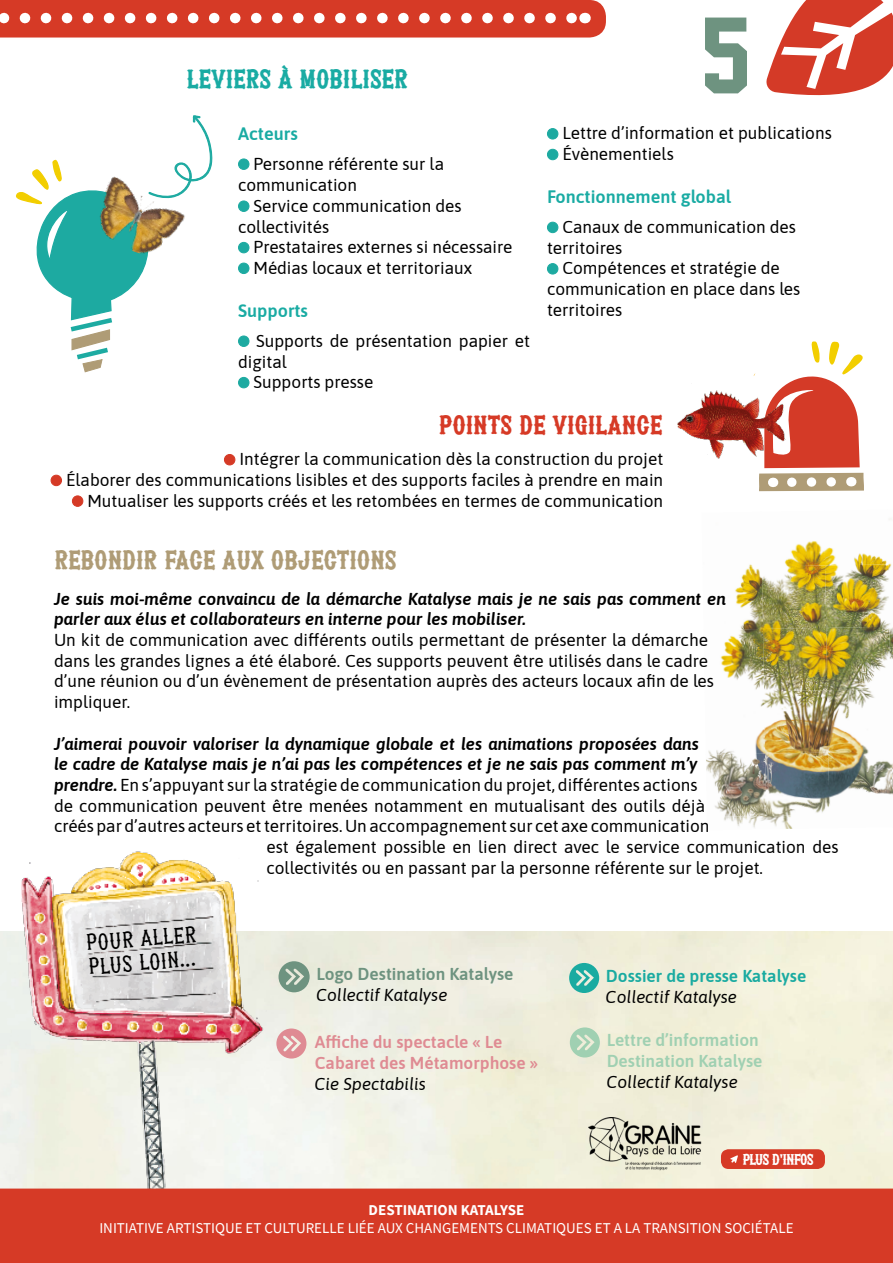
<style>
.page{position:relative;width:893px;height:1263px;background:#fff}
.page>*{position:absolute;margin:0;border:0;box-sizing:border-box;transform-origin:0 0}
.t1{font:99px "Legend M54";color:#6e9380}
.t2{font:900 21px "Patched PERSONALUSEONLY";letter-spacing:.03em;color:#af9c76}
.t3{font:900 21px "Patched PERSONALUSEONLY";letter-spacing:.03em;color:#d63a26}
.t4{font:900 21px "Patched PERSONALUSEONLY";letter-spacing:.03em;color:#19aba3}
.t5{font:600 18px "Asap";color:#19aba3}
.t6{font:500 18px "Patched PERSONALUSEONLY";color:#000}
.t7{font:17.25px/20.7px "Asap";color:#000}
.t8{font:italic 600 17.25px/20.7px "Asap";color:#000}
.t9{font:italic 17.25px "Asap";color:#000}
.t10{font:600 17.25px/20.7px "Asap";color:#df8b93}
.t11{font:600 17.25px "Asap";color:#a0d0b2}
.t12{font:600 17.25px "Asap";color:#6e9380}
.t13{font:600 17.25px "Asap";color:#1aaba1}
.t14{font:15px "Source Sans Pro";color:#fff}
.t15{font:700 15px "Source Sans Pro";color:#fff}
.t16{font:900 12px "Patched PERSONALUSEONLY";letter-spacing:-.04em;color:#fff}
.s1{font-weight:600;font-style:italic}
</style>
<div class="page">
<img style="left:749px;top:541px;width:75px;height:26px">
<img style="left:824px;top:547px;width:63px;height:17px">
<img style="left:889px;top:518px;width:4px;height:129px">
<img style="left:720px;top:567px;width:43px;height:123px">
<img style="left:762px;top:564px;width:127px;height:65px">
<img style="left:763px;top:627px;width:127px;height:63px">
<img style="left:890px;top:647px;width:3px;height:12px">
<img style="left:708px;top:690px;width:119px;height:62px">
<img style="left:827px;top:689px;width:63px;height:63px">
<img style="left:706px;top:752px;width:122px;height:62px">
<img style="left:828px;top:751px;width:65px;height:56px">
<img style="left:892px;top:793px;width:1px;height:14px">
<img style="left:724px;top:814px;width:69px;height:15px">
<img style="left:0;top:931px;width:893px;height:257px">
<svg style="left:0;top:0;width:606px;height:38px;background:#db5241"></svg>
<svg style="left:753px;top:341px;width:111px;height:151px"></svg>
<div style="left:239px;top:159px;width:10px;height:10px;background:#1daaa1;border-radius:50%"></div>
<div style="left:238px;top:159px;width:11px;height:11px;border:1px solid #1daaa1;border-radius:50%"></div>
<div style="left:239px;top:201px;width:10px;height:10px;background:#1daaa1;border-radius:50%"></div>
<div style="left:238px;top:201px;width:11px;height:11px;border:1px solid #1daaa1;border-radius:50%"></div>
<div style="left:239px;top:242px;width:10px;height:11px;background:#1daaa1;border-radius:50%"></div>
<div style="left:238px;top:242px;width:11px;height:11px;border:1px solid #1daaa1;border-radius:50%"></div>
<div style="left:239px;top:263px;width:10px;height:11px;background:#1daaa1;border-radius:50%"></div>
<div style="left:238px;top:263px;width:11px;height:11px;border:1px solid #1daaa1;border-radius:50%"></div>
<div style="left:239px;top:336px;width:10px;height:10px;background:#1daaa1;border-radius:50%"></div>
<div style="left:238px;top:336px;width:11px;height:11px;border:1px solid #1daaa1;border-radius:50%"></div>
<div style="left:239px;top:377px;width:10px;height:11px;background:#1daaa1;border-radius:50%"></div>
<div style="left:238px;top:377px;width:11px;height:11px;border:1px solid #1daaa1;border-radius:50%"></div>
<div style="left:547px;top:129px;width:11px;height:10px;background:#1daaa1;border-radius:50%"></div>
<div style="left:547px;top:128px;width:11px;height:11px;border:1px solid #1daaa1;border-radius:50%"></div>
<div style="left:547px;top:149px;width:11px;height:11px;background:#1daaa1;border-radius:50%"></div>
<div style="left:547px;top:149px;width:11px;height:11px;border:1px solid #1daaa1;border-radius:50%"></div>
<div style="left:547px;top:222px;width:11px;height:11px;background:#1daaa1;border-radius:50%"></div>
<div style="left:547px;top:222px;width:11px;height:11px;border:1px solid #1daaa1;border-radius:50%"></div>
<div style="left:547px;top:264px;width:11px;height:10px;background:#1daaa1;border-radius:50%"></div>
<div style="left:547px;top:263px;width:11px;height:11px;border:1px solid #1daaa1;border-radius:50%"></div>
<div style="left:224px;top:454px;width:11px;height:11px;background:#d53a26;border-radius:50%"></div>
<div style="left:224px;top:454px;width:11px;height:11px;border:1px solid #d53a26;border-radius:50%"></div>
<div style="left:51px;top:475px;width:11px;height:11px;background:#d53a26;border-radius:50%"></div>
<div style="left:51px;top:475px;width:11px;height:11px;border:1px solid #d53a26;border-radius:50%"></div>
<div style="left:72px;top:496px;width:11px;height:10px;background:#d53a26;border-radius:50%"></div>
<div style="left:72px;top:495px;width:11px;height:12px;border:1px solid #d53a26;border-radius:50%"></div>
<svg style="left:766px;top:0;width:127px;height:96px"></svg>
<div style="left:721px;top:1149px;width:104px;height:20px;background:#d63a26;border-radius:8px"></div>
<svg style="left:730px;top:1155px;width:8px;height:8px"></svg>
<img style="left:589px;top:1118px;width:114px;height:59px">
<svg style="left:279px;top:961px;width:31px;height:31px"></svg>
<svg style="left:276px;top:1028px;width:30px;height:30px"></svg>
<svg style="left:569px;top:963px;width:30px;height:30px"></svg>
<img style="left:21px;top:851px;width:245px;height:337px">
<div style="left:0;top:1188px;width:893px;height:75px;background:#d63a26"></div>
<svg style="left:570px;top:1027px;width:30px;height:30px"></svg>
<svg style="left:16px;top:115px;width:197px;height:258px"></svg>
<img style="left:90px;top:176px;width:100px;height:88px">
<img style="left:650px;top:381px;width:164px;height:83px">
<p class="t4" style="left:187px;top:60px;width:222px">LEVIERS À MOBILISER</p>
<p class="t5" style="left:238px;top:121px;width:61px">Acteurs</p>
<p class="t7" style="left:238px;top:153px;width:208px;text-indent:15px">Personne référente sur la communication</p>
<p class="t7" style="left:238px;top:195px;width:225px;text-indent:15px">Service communication des collectivités</p>
<p class="t7" style="left:254px;top:236px;width:260px">Prestataires externes si nécessaire</p>
<p class="t7" style="left:254px;top:257px;width:220px">Médias locaux et territoriaux</p>
<p class="t5" style="left:238px;top:298px;width:71px">Supports</p>
<p class="t7" style="left:238px;top:330px;width:293px;text-indent:18px">Supports de présentation papier et digital</p>
<p class="t7" style="left:254px;top:371px;width:121px">Supports presse</p>
<p class="t1" style="left:702px;top:1px;width:50px">5</p>
<p class="t7" style="left:562px;top:122px;width:271px">Lettre d’information et publications</p>
<p class="t7" style="left:562px;top:143px;width:113px">Évènementiels</p>
<p class="t5" style="left:547px;top:184px;width:186px">Fonctionnement global</p>
<p class="t7" style="left:547px;top:216px;width:250px;text-indent:15px">Canaux de communication des territoires</p>
<p class="t7" style="left:547px;top:257px;width:255px;text-indent:15px">Compétences et stratégie de communication en place dans les territoires</p>
<p class="t3" style="left:439px;top:406px;width:225px">POINTS DE VIGILANCE</p>
<p class="t7" style="left:239px;top:448px;width:425px">Intégrer la communication dès la construction du projet</p>
<p class="t7" style="left:66px;top:469px;width:599px">Élaborer des communications lisibles et des supports faciles à prendre en main</p>
<p class="t7" style="left:87px;top:489px;width:577px">Mutualiser les supports créés et les retombées en termes de communication</p>
<p class="t2" style="left:55px;top:541px;width:343px">REBONDIR FACE AUX OBJECTIONS</p>
<p class="t8" style="left:54px;top:587px;width:674px">Je suis moi-même convaincu de la démarche Katalyse mais je ne sais pas comment en parler aux élus et collaborateurs en interne pour les mobiliser.</p>
<p class="t7" style="left:54px;top:629px;width:662px">Un kit de communication avec différents outils permettant de présenter la démarche dans les grandes lignes a été élaboré. Ces supports peuvent être utilisés dans le cadre d’une réunion ou d’un évènement de présentation auprès des acteurs locaux afin de les impliquer.</p>
<p class="t8" style="left:54px;top:732px;width:646px">J’aimerai pouvoir valoriser la dynamique globale et les animations proposées dans</p>
<p class="t8" style="left:54px;top:753px;width:645px">le cadre de Katalyse mais je n’ai pas les compétences et je ne sais pas comment m’y</p>
<p class="t7" style="left:54px;top:774px;width:645px"><span class="s1">prendre.</span> En s’appuyant sur la stratégie de communication du projet, différentes actions</p>
<p class="t7" style="left:54px;top:794px;width:653px">de communication peuvent être menées notamment en mutualisant des outils déjà</p>
<p class="t7" style="left:54px;top:815px;width:657px">créés par d’autres acteurs et territoires. Un accompagnement sur cet axe communication</p>
<p class="t7" style="left:266px;top:836px;width:574px">est également possible en lien direct avec le service communication des</p>
<p class="t7" style="left:266px;top:856px;width:498px">collectivités ou en passant par la personne référente sur le projet.</p>
<p class="t6" style="left:86px;top:926px;width:111px;rotate:-4deg">Pour aller</p>
<p class="t6" style="left:87px;top:950px;width:109px;rotate:-4deg">plus loin...</p>
<p class="t12" style="left:316px;top:962px;width:199px">Logo Destination Katalyse</p>
<p class="t9" style="left:316px;top:983px;width:133px">Collectif Katalyse</p>
<p class="t10" style="left:315px;top:1031px;width:224px">Affiche du spectacle « Le<br>Cabaret des Métamorphose »</p>
<p class="t9" style="left:315px;top:1071px;width:112px">Cie Spectabilis</p>
<p class="t13" style="left:606px;top:964px;width:202px">Dossier de presse Katalyse</p>
<p class="t9" style="left:606px;top:985px;width:133px">Collectif Katalyse</p>
<p class="t11" style="left:607px;top:1028px;width:154px">Lettre d’information</p>
<p class="t11" style="left:607px;top:1049px;width:157px">Destination Katalyse</p>
<p class="t9" style="left:607px;top:1070px;width:133px">Collectif Katalyse</p>
<p class="t16" style="left:743px;top:1148px;width:72px">PLUS D’INFOS</p>
<p class="t15" style="left:369px;top:1199px;width:157px">DESTINATION KATALYSE</p>
<p class="t14" style="left:99px;top:1218px;width:696px">INITIATIVE ARTISTIQUE ET CULTURELLE LIÉE AUX CHANGEMENTS CLIMATIQUES ET A LA TRANSITION SOCIÉTALE</p>
</div>
